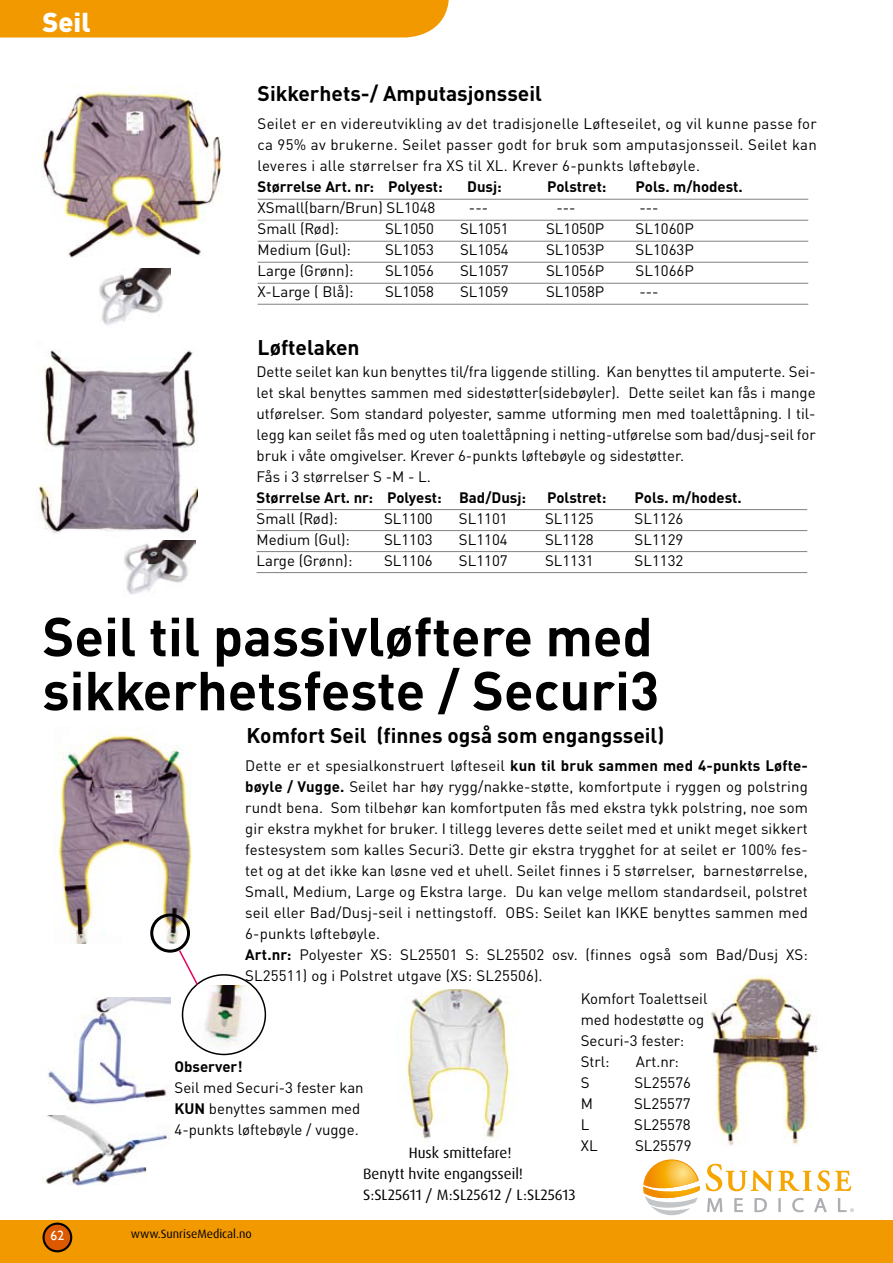
<style>
.page{position:relative;width:893px;height:1263px;background:#fff}
.page>*{position:absolute;margin:0;border:0;box-sizing:border-box;transform-origin:0 0}
.t1{font:700 54px/54px "DINOT";color:#000}
.t2{font:900 27px "DINOT";color:#fff}
.t3{font:700 21px "DINOT";color:#000}
.t4{font:15px/21px "DINOT";color:#000}
.t5{font:700 15px "DINOT";color:#000}
.t6{font:15px/21px "Dax OT";color:#000}
.t7{font:13.5px "Gill Sans";color:#fff}
.t8{font:12px "Dax OT";color:#000}
.s1{font-weight:700}
</style>
<div class="page">
<div style="left:0;top:0;width:449px;height:38px;background:#f39900"></div>
<div style="left:0;top:1220px;width:893px;height:43px;background:#f39900"></div>
<div style="left:44px;top:1224px;width:27px;height:27px;background:#dc5900;border-radius:50%"></div>
<div style="left:43px;top:1222px;width:29px;height:30px;border:2px solid #000;border-radius:50%"></div>
<svg style="left:643px;top:1159px;width:57px;height:56px"></svg>
<svg style="left:706px;top:1164px;width:145px;height:27px"></svg>
<svg style="left:707px;top:1198px;width:15px;height:14px"></svg>
<svg style="left:734px;top:1198px;width:9px;height:14px"></svg>
<svg style="left:754px;top:1198px;width:13px;height:14px"></svg>
<svg style="left:778px;top:1198px;width:3px;height:14px"></svg>
<svg style="left:792px;top:1198px;width:12px;height:14px"></svg>
<svg style="left:814px;top:1198px;width:13px;height:14px"></svg>
<svg style="left:838px;top:1198px;width:16px;height:14px"></svg>
<img style="left:99px;top:268px;width:71px;height:57px">
<img style="left:124px;top:540px;width:71px;height:55px">
<img style="left:35px;top:350px;width:162px;height:184px">
<img style="left:42px;top:86px;width:180px;height:172px">
<hr style="left:258px;top:199px;width:550px;height:1px;background:#818084">
<hr style="left:258px;top:220px;width:550px;height:1px;background:#818084">
<hr style="left:258px;top:241px;width:550px;height:1px;background:#818084">
<hr style="left:258px;top:262px;width:550px;height:1px;background:#818084">
<hr style="left:258px;top:283px;width:550px;height:1px;background:#818084">
<hr style="left:258px;top:304px;width:550px;height:1px;background:#818084">
<hr style="left:257px;top:509px;width:550px;height:1px;background:#818084">
<hr style="left:257px;top:530px;width:550px;height:1px;background:#818084">
<hr style="left:257px;top:551px;width:550px;height:1px;background:#818084">
<hr style="left:257px;top:572px;width:550px;height:1px;background:#818084">
<img style="left:53px;top:731px;width:138px;height:213px">
<img style="left:48px;top:998px;width:122px;height:107px">
<img style="left:43px;top:1116px;width:126px;height:70px">
<img style="left:191px;top:985px;width:70px;height:64px">
<div style="left:150px;top:913px;width:40px;height:40px;border:3px solid #000;border-radius:50%"></div>
<div style="left:182px;top:974px;width:84px;height:81px;border:2px solid #000;border-radius:50%"></div>
<img style="left:405px;top:989px;width:105px;height:153px">
<img style="left:711px;top:976px;width:108px;height:170px">
<svg style="left:178px;top:949px;width:21px;height:38px"></svg>
<h2 class="t2" style="left:43px;top:4px;width:50px">Seil</h2>
<h3 class="t3" style="left:258px;top:80px;width:286px">Sikkerhets-/ Amputasjonsseil</h3>
<p class="t4" style="left:258px;top:113px;width:561px;text-align:justify">Seilet er en videreutvikling av det tradisjonelle Løfteseilet, og vil kunne passe for ca 95% av brukerne. Seilet passer godt for bruk som amputasjonsseil. Seilet kan leveres i alle størrelser fra XS til XL. Krever 6-punkts løftebøyle.</p>
<p class="t5" style="left:258px;top:177px;width:187px">Størrelse Art. nr: Polyest:</p>
<p class="t5" style="left:467px;top:177px;width:36px">Dusj:</p>
<p class="t5" style="left:547px;top:177px;width:61px">Polstret:</p>
<p class="t5" style="left:636px;top:177px;width:109px">Pols. m/hodest.</p>
<p class="t4" style="left:258px;top:197px;width:179px">XSmall(barn/Brun) SL1048</p>
<p class="t4" style="left:469px;top:197px;width:21px">---</p>
<p class="t4" style="left:556px;top:197px;width:21px">---</p>
<p class="t4" style="left:639px;top:197px;width:21px">---</p>
<p class="t4" style="left:258px;top:218px;width:83px">Small (Rød):</p>
<p class="t4" style="left:385px;top:218px;width:50px">SL1050</p>
<p class="t4" style="left:460px;top:218px;width:50px">SL1051</p>
<p class="t4" style="left:546px;top:218px;width:60px">SL1050P</p>
<p class="t4" style="left:636px;top:218px;width:60px">SL1060P</p>
<p class="t4" style="left:258px;top:239px;width:95px">Medium (Gul):</p>
<p class="t4" style="left:385px;top:239px;width:50px">SL1053</p>
<p class="t4" style="left:460px;top:239px;width:50px">SL1054</p>
<p class="t4" style="left:546px;top:239px;width:60px">SL1053P</p>
<p class="t4" style="left:636px;top:239px;width:60px">SL1063P</p>
<p class="t4" style="left:258px;top:260px;width:97px">Large (Grønn):</p>
<p class="t4" style="left:385px;top:260px;width:50px">SL1056</p>
<p class="t4" style="left:460px;top:260px;width:50px">SL1057</p>
<p class="t4" style="left:546px;top:260px;width:60px">SL1056P</p>
<p class="t4" style="left:636px;top:260px;width:60px">SL1066P</p>
<p class="t4" style="left:258px;top:281px;width:97px">X-Large ( Blå):</p>
<p class="t4" style="left:385px;top:281px;width:50px">SL1058</p>
<p class="t4" style="left:460px;top:281px;width:50px">SL1059</p>
<p class="t4" style="left:546px;top:281px;width:60px">SL1058P</p>
<p class="t4" style="left:639px;top:281px;width:21px">---</p>
<h3 class="t3" style="left:258px;top:333px;width:103px">Løftelaken</h3>
<p class="t4" style="left:257px;top:361px;width:561px">Dette seilet kan kun benyttes til/fra liggende stilling. Kan benyttes til amputerte. Sei&shy;let skal benyttes sammen med sidestøtter(sidebøyler). Dette seilet kan fås i mange utførelser. Som standard polyester, samme utforming men med toalettåpning. I til&shy;legg kan seilet fås med og uten toalettåpning i netting-utførelse som bad/dusj-seil for bruk i våte omgivelser. Krever 6-punkts løftebøyle og sidestøtter.<br>Fås i 3 størrelser S -M - L.</p>
<p class="t5" style="left:257px;top:488px;width:271px">Størrelse Art. nr: Polyest: Bad/Dusj:</p>
<p class="t5" style="left:547px;top:488px;width:61px">Polstret:</p>
<p class="t5" style="left:635px;top:488px;width:109px">Pols. m/hodest.</p>
<p class="t4" style="left:257px;top:508px;width:83px">Small (Rød):</p>
<p class="t4" style="left:384px;top:508px;width:50px">SL1100</p>
<p class="t4" style="left:459px;top:508px;width:50px">SL1101</p>
<p class="t4" style="left:545px;top:508px;width:50px">SL1125</p>
<p class="t4" style="left:635px;top:508px;width:50px">SL1126</p>
<p class="t4" style="left:257px;top:529px;width:95px">Medium (Gul):</p>
<p class="t4" style="left:384px;top:529px;width:50px">SL1103</p>
<p class="t4" style="left:459px;top:529px;width:50px">SL1104</p>
<p class="t4" style="left:545px;top:529px;width:50px">SL1128</p>
<p class="t4" style="left:635px;top:529px;width:50px">SL1129</p>
<p class="t4" style="left:257px;top:550px;width:97px">Large (Grønn):</p>
<p class="t4" style="left:384px;top:550px;width:50px">SL1106</p>
<p class="t4" style="left:459px;top:550px;width:50px">SL1107</p>
<p class="t4" style="left:545px;top:550px;width:50px">SL1131</p>
<p class="t4" style="left:635px;top:550px;width:50px">SL1132</p>
<h1 class="t1" style="left:43px;top:608px;width:618px">Seil til passivløftere med sikkerhetsfeste / Securi3</h1>
<h3 class="t3" style="left:247px;top:721px;width:419px">Komfort Seil (finnes også som engangsseil)</h3>
<p class="t4" style="left:245px;top:755px;width:564px">Dette er et spesialkonstruert løfteseil <span class="s1">kun til bruk sammen med 4-punkts Løfte&shy;bøyle / Vugge.</span> Seilet har høy rygg/nakke-støtte, komfortpute i ryggen og polstring rundt bena. Som tilbehør kan komfortputen fås med ekstra tykk polstring, noe som gir ekstra mykhet for bruker. I tillegg leveres dette seilet med et unikt meget sikkert festesystem som kalles Securi3. Dette gir ekstra trygghet for at seilet er 100% fes&shy;tet og at det ikke kan løsne ved et uhell. Seilet finnes i 5 størrelser, barnestørrelse, Small, Medium, Large og Ekstra large. Du kan velge mellom standardseil, polstret seil eller Bad/Dusj-seil i nettingstoff. OBS: Seilet kan IKKE benyttes sammen med 6-punkts løftebøyle.<br><span class="s1">Art.nr:</span> Polyester XS: SL25501 S: SL25502 osv. (finnes også som Bad/Dusj XS:<br>SL25511) og i Polstret utgave (XS: SL25506).</p>
<p class="t4" style="left:581px;top:988px;width:128px">Komfort Toalettseil med hodestøtte og<br>Securi-3 fester:<br>Strl:</p>
<p class="t4" style="left:636px;top:1051px;width:45px">Art.nr:</p>
<p class="t5" style="left:175px;top:1056px;width:70px">Observer!</p>
<p class="t4" style="left:175px;top:1076px;width:191px">Seil med Securi-3 fester kan<br><span class="s1">KUN</span> benyttes sammen med<br>4-punkts løftebøyle / vugge.</p>
<p class="t4" style="left:581px;top:1072px;width:10px">S</p>
<p class="t4" style="left:634px;top:1072px;width:58px">SL25576</p>
<p class="t4" style="left:581px;top:1093px;width:14px">M</p>
<p class="t4" style="left:634px;top:1093px;width:58px">SL25577</p>
<p class="t4" style="left:581px;top:1114px;width:10px">L</p>
<p class="t4" style="left:634px;top:1114px;width:58px">SL25578</p>
<p class="t4" style="left:581px;top:1135px;width:18px">XL</p>
<p class="t4" style="left:635px;top:1135px;width:58px">SL25579</p>
<p class="t6" style="left:363px;top:1142px;width:214px;text-indent:46px">Husk smittefare!<br>Benytt hvite engangsseil!<br>S:SL25611 / M:SL25612 / L:SL25613</p>
<p class="t7" style="left:51px;top:1228px;width:15px">62</p>
<p class="t8" style="left:131px;top:1226px;width:122px">www.SunriseMedical.no</p>
</div>
